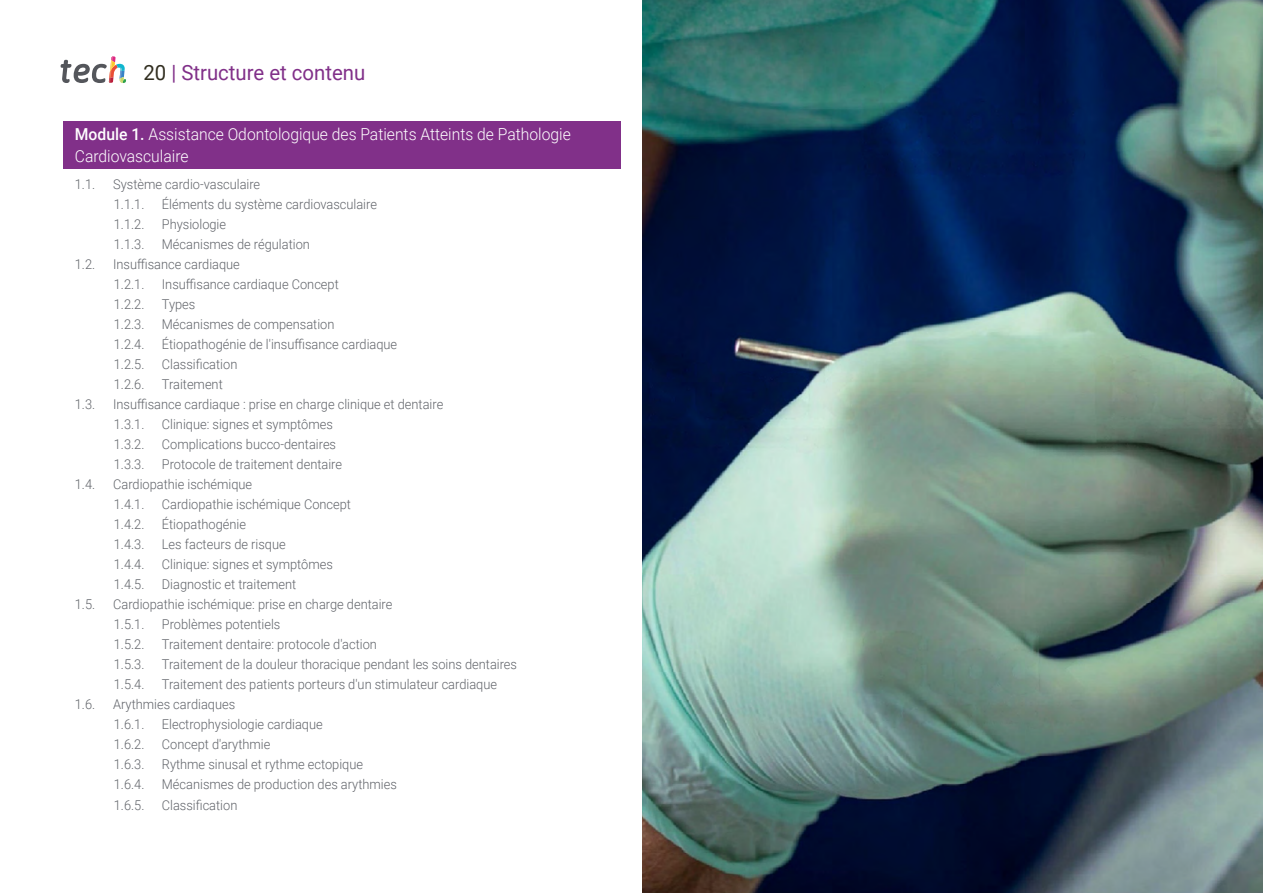
<style>
.page{position:relative;width:1263px;height:893px;background:#fff}
.page>*{position:absolute;margin:0;border:0;box-sizing:border-box;transform-origin:0 0}
.t1{font:21px "Roboto";color:#813089}
.t2{font:300 16.5px/22.5px "Roboto";color:#fff;scale:.95 1}
.t3{font:300 13.5px/20px "Roboto";color:#61646a;scale:.95 1}
.s1{color:#312e20}
.s2{font-weight:500}
</style>
<div class="page">
<div style="left:64px;top:121px;width:557px;height:48px;background:#813089"></div>
<img style="left:642px;top:0;width:621px;height:893px">
<svg style="left:61px;top:56px;width:65px;height:27px"></svg>
<h1 class="t1" style="left:144px;top:57px;width:223px"><span class="s1">20</span> | Structure et contenu</h1>
<p class="t2" style="left:75px;top:122px;width:523px"><span class="s2">Module 1.</span> Assistance Odontologique des Patients Atteints de Pathologie<br>Cardiovasculaire</p>
<p class="t3" style="left:75px;top:174px;width:23px">1.1.</p>
<p class="t3" style="left:113px;top:174px;width:156px">Système cardio-vasculaire<br>1.1.1.</p>
<p class="t3" style="left:162px;top:194px;width:228px">Éléments du système cardiovasculaire</p>
<p class="t3" style="left:114px;top:214px;width:34px">1.1.2.</p>
<p class="t3" style="left:162px;top:214px;width:69px">Physiologie</p>
<p class="t3" style="left:114px;top:234px;width:34px">1.1.3.</p>
<p class="t3" style="left:162px;top:234px;width:157px">Mécanismes de régulation</p>
<p class="t3" style="left:75px;top:254px;width:23px">1.2.</p>
<p class="t3" style="left:113px;top:254px;width:135px">Insuffisance cardiaque<br>1.2.1.</p>
<p class="t3" style="left:162px;top:274px;width:188px">Insuffisance cardiaque Concept</p>
<p class="t3" style="left:114px;top:294px;width:34px">1.2.2.</p>
<p class="t3" style="left:162px;top:294px;width:37px">Types</p>
<p class="t3" style="left:114px;top:314px;width:34px">1.2.3.</p>
<p class="t3" style="left:162px;top:314px;width:183px">Mécanismes de compensation</p>
<p class="t3" style="left:114px;top:334px;width:34px">1.2.4.</p>
<p class="t3" style="left:162px;top:334px;width:249px">Étiopathogénie de l'insuffisance cardiaque</p>
<p class="t3" style="left:114px;top:354px;width:34px">1.2.5.</p>
<p class="t3" style="left:162px;top:354px;width:81px">Classification</p>
<p class="t3" style="left:114px;top:374px;width:34px">1.2.6.</p>
<p class="t3" style="left:162px;top:374px;width:66px">Traitement</p>
<p class="t3" style="left:75px;top:394px;width:23px">1.3.</p>
<p class="t3" style="left:113px;top:394px;width:349px">Insuffisance cardiaque : prise en charge clinique et dentaire<br>1.3.1.</p>
<p class="t3" style="left:162px;top:414px;width:181px">Clinique: signes et symptômes</p>
<p class="t3" style="left:114px;top:434px;width:34px">1.3.2.</p>
<p class="t3" style="left:162px;top:434px;width:185px">Complications bucco-dentaires</p>
<p class="t3" style="left:114px;top:454px;width:34px">1.3.3.</p>
<p class="t3" style="left:162px;top:454px;width:191px">Protocole de traitement dentaire</p>
<p class="t3" style="left:75px;top:474px;width:23px">1.4.</p>
<p class="t3" style="left:113px;top:474px;width:148px">Cardiopathie ischémique<br>1.4.1.</p>
<p class="t3" style="left:162px;top:494px;width:201px">Cardiopathie ischémique Concept</p>
<p class="t3" style="left:114px;top:514px;width:34px">1.4.2.</p>
<p class="t3" style="left:162px;top:514px;width:90px">Étiopathogénie</p>
<p class="t3" style="left:114px;top:534px;width:34px">1.4.3.</p>
<p class="t3" style="left:162px;top:534px;width:132px">Les facteurs de risque</p>
<p class="t3" style="left:114px;top:554px;width:34px">1.4.4.</p>
<p class="t3" style="left:162px;top:554px;width:181px">Clinique: signes et symptômes</p>
<p class="t3" style="left:114px;top:574px;width:34px">1.4.5.</p>
<p class="t3" style="left:162px;top:574px;width:143px">Diagnostic et traitement</p>
<p class="t3" style="left:75px;top:594px;width:23px">1.5.</p>
<p class="t3" style="left:113px;top:594px;width:295px">Cardiopathie ischémique: prise en charge dentaire<br>1.5.1.</p>
<p class="t3" style="left:162px;top:614px;width:126px">Problèmes potentiels</p>
<p class="t3" style="left:114px;top:634px;width:34px">1.5.2.</p>
<p class="t3" style="left:162px;top:634px;width:228px">Traitement dentaire: protocole d'action</p>
<p class="t3" style="left:114px;top:654px;width:34px">1.5.3.</p>
<p class="t3" style="left:162px;top:654px;width:375px">Traitement de la douleur thoracique pendant les soins dentaires</p>
<p class="t3" style="left:114px;top:674px;width:34px">1.5.4.</p>
<p class="t3" style="left:162px;top:674px;width:354px">Traitement des patients porteurs d'un stimulateur cardiaque</p>
<p class="t3" style="left:75px;top:694px;width:23px">1.6.</p>
<p class="t3" style="left:113px;top:694px;width:130px">Arythmies cardiaques<br>1.6.1.</p>
<p class="t3" style="left:162px;top:714px;width:171px">Electrophysiologie cardiaque</p>
<p class="t3" style="left:114px;top:734px;width:34px">1.6.2.</p>
<p class="t3" style="left:162px;top:734px;width:116px">Concept d'arythmie</p>
<p class="t3" style="left:114px;top:754px;width:34px">1.6.3.</p>
<p class="t3" style="left:162px;top:754px;width:213px">Rythme sinusal et rythme ectopique</p>
<p class="t3" style="left:114px;top:774px;width:34px">1.6.4.</p>
<p class="t3" style="left:162px;top:774px;width:249px">Mécanismes de production des arythmies</p>
<p class="t3" style="left:114px;top:795px;width:34px">1.6.5.</p>
<p class="t3" style="left:162px;top:795px;width:81px">Classification</p>
</div>
